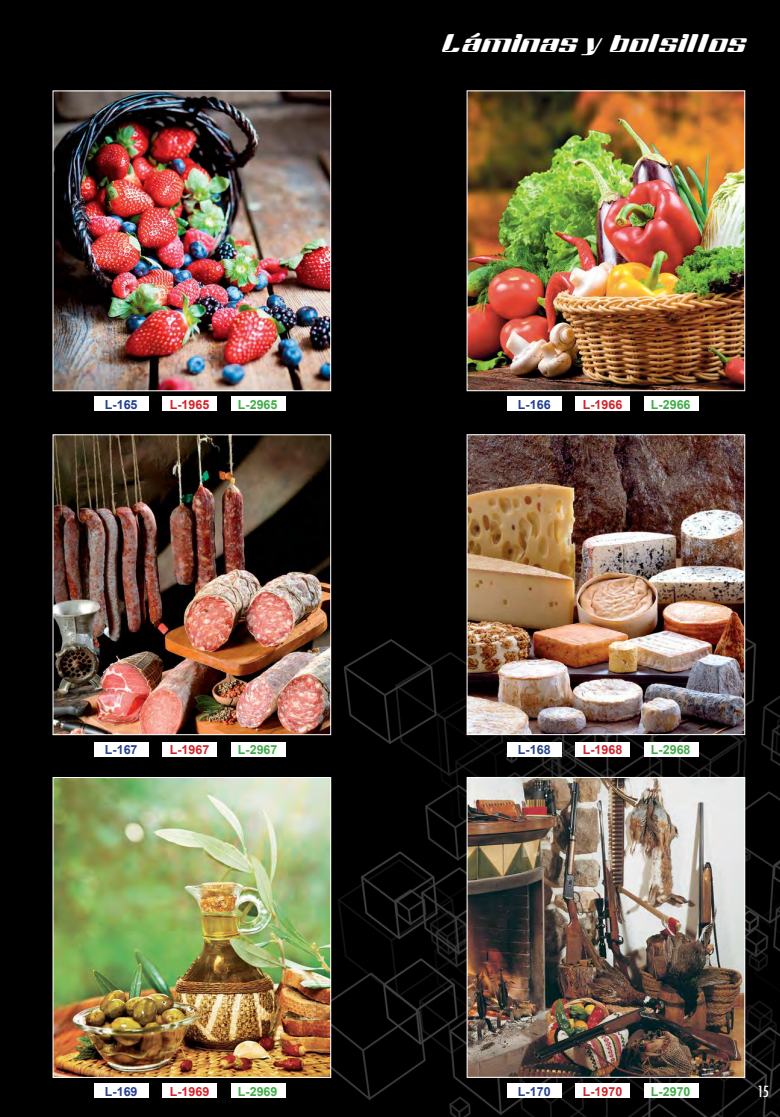
<style>
.page{position:relative;width:780px;height:1117px;background:#fff}
.page>*{position:absolute;margin:0;border:0;box-sizing:border-box;transform-origin:0 0}
.t1{font:22.5px "Magenta";letter-spacing:.03em;color:#fff}
.t2{font:500 condensed 15px "Futura";color:#fff}
.t3{font:700 12.5px "Arial";color:#d2232a}
.t4{font:700 12.5px "Arial";color:#41ad49}
.t5{font:700 12.5px "Arial";color:#25408f}
</style>
<div class="page">
<div style="left:1px;top:0;width:779px;height:1116px;background:#000"></div>
<img style="left:468px;top:92px;width:275px;height:297px">
<div style="left:466px;top:90px;width:279px;height:301px;border:1px solid #fff"></div>
<img style="left:55px;top:92px;width:274px;height:297px">
<div style="left:53px;top:90px;width:278px;height:301px;border:1px solid #fff"></div>
<img style="left:468px;top:436px;width:275px;height:297px">
<div style="left:466px;top:434px;width:279px;height:301px;border:1px solid #fff"></div>
<img style="left:55px;top:436px;width:274px;height:297px">
<div style="left:53px;top:434px;width:278px;height:301px;border:1px solid #fff"></div>
<img style="left:468px;top:778px;width:275px;height:297px">
<div style="left:466px;top:776px;width:279px;height:301px;border:1px solid #fff"></div>
<img style="left:55px;top:778px;width:274px;height:297px">
<div style="left:53px;top:776px;width:278px;height:301px;border:1px solid #fff"></div>
<div style="left:575px;top:396px;width:54px;height:15px;background:#fff"></div>
<div style="left:644px;top:396px;width:54px;height:15px;background:#fff"></div>
<div style="left:507px;top:396px;width:54px;height:15px;background:#fff"></div>
<div style="left:163px;top:396px;width:54px;height:15px;background:#fff"></div>
<div style="left:231px;top:396px;width:54px;height:15px;background:#fff"></div>
<div style="left:94px;top:396px;width:54px;height:15px;background:#fff"></div>
<div style="left:575px;top:742px;width:54px;height:14px;background:#fff"></div>
<div style="left:644px;top:742px;width:54px;height:14px;background:#fff"></div>
<div style="left:507px;top:742px;width:54px;height:14px;background:#fff"></div>
<div style="left:163px;top:742px;width:54px;height:14px;background:#fff"></div>
<div style="left:231px;top:742px;width:54px;height:14px;background:#fff"></div>
<div style="left:94px;top:742px;width:54px;height:14px;background:#fff"></div>
<div style="left:575px;top:1083px;width:54px;height:15px;background:#fff"></div>
<div style="left:644px;top:1083px;width:54px;height:15px;background:#fff"></div>
<div style="left:507px;top:1083px;width:54px;height:15px;background:#fff"></div>
<div style="left:163px;top:1083px;width:54px;height:15px;background:#fff"></div>
<div style="left:231px;top:1083px;width:54px;height:15px;background:#fff"></div>
<div style="left:94px;top:1083px;width:54px;height:15px;background:#fff"></div>
<h1 class="t1" style="left:442px;top:27px;width:304px">Láminas y bolsillos</h1>
<p class="t5" style="left:105px;top:396px;width:34px">L-165</p>
<p class="t3" style="left:170px;top:396px;width:41px">L-1965</p>
<p class="t4" style="left:238px;top:396px;width:41px">L-2965</p>
<p class="t5" style="left:518px;top:396px;width:34px">L-166</p>
<p class="t3" style="left:582px;top:396px;width:41px">L-1966</p>
<p class="t4" style="left:651px;top:396px;width:41px">L-2966</p>
<p class="t5" style="left:105px;top:741px;width:34px">L-167</p>
<p class="t3" style="left:170px;top:741px;width:41px">L-1967</p>
<p class="t4" style="left:238px;top:741px;width:41px">L-2967</p>
<p class="t5" style="left:518px;top:741px;width:34px">L-168</p>
<p class="t3" style="left:582px;top:741px;width:41px">L-1968</p>
<p class="t4" style="left:651px;top:741px;width:41px">L-2968</p>
<p class="t5" style="left:105px;top:1082px;width:34px">L-169</p>
<p class="t3" style="left:170px;top:1082px;width:41px">L-1969</p>
<p class="t4" style="left:238px;top:1082px;width:41px">L-2969</p>
<p class="t5" style="left:518px;top:1082px;width:34px">L-170</p>
<p class="t3" style="left:582px;top:1082px;width:41px">L-1970</p>
<p class="t4" style="left:651px;top:1082px;width:41px">L-2970</p>
<p class="t2" style="left:757px;top:1081px;width:13px">15</p>
</div>
